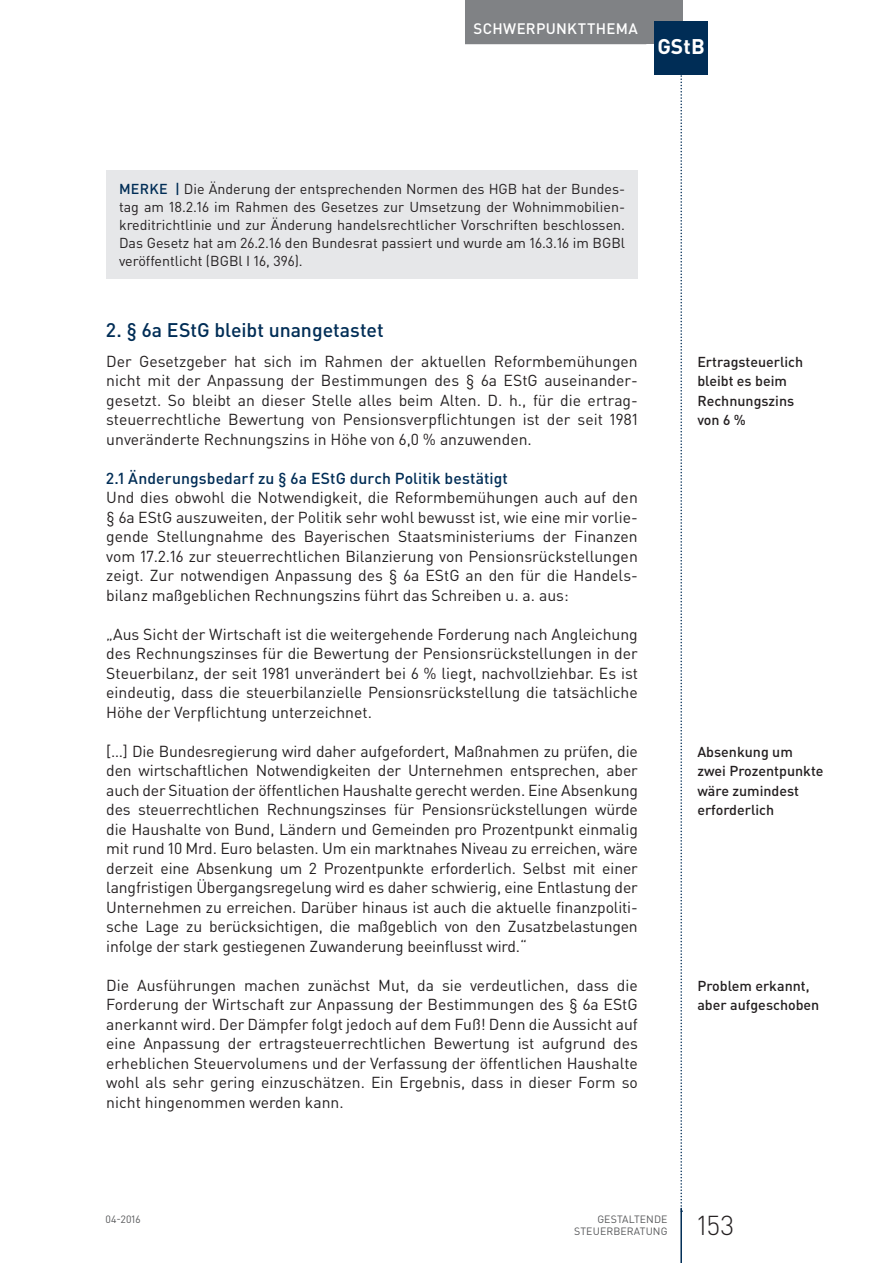
<style>
.page{position:relative;width:893px;height:1263px;background:#fff}
.page>*{position:absolute;margin:0;border:0;box-sizing:border-box;transform-origin:0 0}
.t1{font:300 27px "DIN Pro";color:#231f20}
.t2{font:700 21px "DIN Pro";color:#fff}
.t3{font:500 19.5px "DIN Pro";color:#002d56}
.t4{font:15.75px/19.5px "DIN Pro";color:#231f20;text-align:justify}
.t5{font:500 15.75px "DIN Pro";letter-spacing:.005em;color:#002d56}
.t6{font:500 15px "DIN Pro";letter-spacing:.02em;color:#fff}
.t7{font:14.25px/18px "DIN Pro";color:#231f20}
.t8{font:500 14.25px/19.5px "DIN Pro";color:#231f20}
.t9{font:500 14.25px "DIN Pro";color:#002d56}
.t10{font:10.5px/12.8px "DIN Pro";letter-spacing:.01em;color:#57585a;text-align:right}
.s1{font-weight:500;color:#002d56}
</style>
<div class="page">
<svg style="left:680px;top:74px;width:2px;height:1134px"></svg>
<div style="left:638px;top:0;width:44px;height:44px;background:#808285"></div>
<hr style="left:680px;top:1208px;width:2px;height:55px;background:#002d56">
<div style="left:465px;top:0;width:181px;height:44px;background:#808285"></div>
<div style="left:655px;top:21px;width:53px;height:53px;background:#002d56"></div>
<div style="left:106px;top:170px;width:532px;height:108px;background:#e6e7e9"></div>
<p class="t6" style="left:473px;top:18px;width:166px">Schwerpun ktthema</p>
<h2 class="t2" style="left:657px;top:32px;width:49px">GStB</h2>
<p class="t7" style="left:119px;top:179px;width:508px;text-indent:56px"><span class="s1">|</span> Die Änderung der entsprechenden Normen des HGB hat der Bundes&shy;tag am 18.2.16 im Rahmen des Gesetzes zur Umsetzung der Wohnimmobilien&shy;kreditrichtlinie und zur Änderung handelsrechtlicher Vorschriften beschlossen.<br>Das Gesetz hat am 26.2.16 den Bundesrat passiert und wurde am 16.3.16 im BGBl veröffentlicht (BGBl I 16, 396).</p>
<p class="t9" style="left:119px;top:179px;width:20px">MERKE</p>
<p class="t3" style="left:106px;top:317px;width:279px">2. § 6a EStG bleibt unangetastet</p>
<p class="t4" style="left:106px;top:351px;width:533px;text-align:left">Der Gesetzgeber hat sich im Rahmen der aktuellen Reformbemühungen nicht mit der Anpassung der Bestimmungen des § 6a EStG auseinander&shy;gesetzt. So bleibt an dieser Stelle alles beim Alten. D. h., für die ertrag&shy;steuerrechtliche Bewertung von Pensionsverpflichtungen ist der seit 1981 unveränderte Rechnungszins in Höhe von 6,0 % anzuwenden.</p>
<p class="t5" style="left:106px;top:467px;width:403px">2.1 Änderungsbedarf zu § 6a EStG durch Politik bestätigt</p>
<p class="t4" style="left:106px;top:487px;width:533px;text-align:left">Und dies obwohl die Notwendigkeit, die Reformbemühungen auch auf den § 6a EStG auszuweiten, der Politik sehr wohl bewusst ist, wie eine mir vorlie&shy;gende Stellungnahme des Bayerischen Staatsministeriums der Finanzen vom 17.2.16 zur steuerrechtlichen Bilanzierung von Pensionsrückstellungen zeigt. Zur notwendigen Anpassung des § 6a EStG an den für die Handels&shy;bilanz maßgeblichen Rechnungszins führt das Schreiben u. a. aus:</p>
<p class="t4" style="left:106px;top:624px;width:533px">„Aus Sicht der Wirtschaft ist die weitergehende Forderung nach Angleichung des Rechnungszinses für die Bewertung der Pensionsrückstellungen in der Steuerbilanz, der seit 1981 unverändert bei 6 % liegt, nachvollziehbar. Es ist eindeutig, dass die steuerbilanzielle Pensionsrückstellung die tatsächliche Höhe der Verpflichtung unterzeichnet.</p>
<p class="t4" style="left:106px;top:741px;width:533px">[…] Die Bundesregierung wird daher aufgefordert, Maßnahmen zu prüfen, die den wirtschaftlichen Notwendigkeiten der Unternehmen entsprechen, aber auch der Situation der öffentlichen Haushalte gerecht werden. Eine Absenkung des steuerrechtlichen Rechnungszinses für Pensionsrückstellungen würde die Haushalte von Bund, Ländern und Gemeinden pro Prozentpunkt einmalig mit rund 10 Mrd. Euro belasten. Um ein marktnahes Niveau zu erreichen, wäre derzeit eine Absenkung um 2 Prozentpunkte erforderlich. Selbst mit einer langfristigen Übergangsregelung wird es daher schwierig, eine Entlastung der Unternehmen zu erreichen. Darüber hinaus ist auch die aktuelle finanzpoliti&shy;sche Lage zu berücksichtigen, die maßgeblich von den Zusatzbelastungen infolge der stark gestiegenen Zuwanderung beeinflusst wird.“</p>
<p class="t4" style="left:106px;top:975px;width:533px">Die Ausführungen machen zunächst Mut, da sie verdeutlichen, dass die Forderung der Wirtschaft zur Anpassung der Bestimmungen des § 6a EStG anerkannt wird. Der Dämpfer folgt jedoch auf dem Fuß! Denn die Aussicht auf eine Anpassung der ertragsteuerrechtlichen Bewertung ist aufgrund des erheblichen Steuervolumens und der Verfassung der öffentlichen Haushalte wohl als sehr gering einzuschätzen. Ein Ergebnis, dass in dieser Form so nicht hingenommen werden kann.</p>
<p class="t8" style="left:697px;top:351px;width:107px">Ertragsteuerlich bleibt es beim<br>Rechnungszins von 6 %</p>
<p class="t8" style="left:697px;top:741px;width:128px">Absenkung um zwei Prozentpunkte wäre zumindest erforderlich</p>
<p class="t8" style="left:697px;top:975px;width:124px">Problem erkannt, aber aufgeschoben</p>
<p class="t10" style="left:106px;top:1212px;width:37px">04-2016</p>
<p class="t10" style="left:574px;top:1212px;width:95px">GESTALTENDE<br>STEUERBERATUNG</p>
<h1 class="t1" style="left:697px;top:1207px;width:38px">153</h1>
</div>
